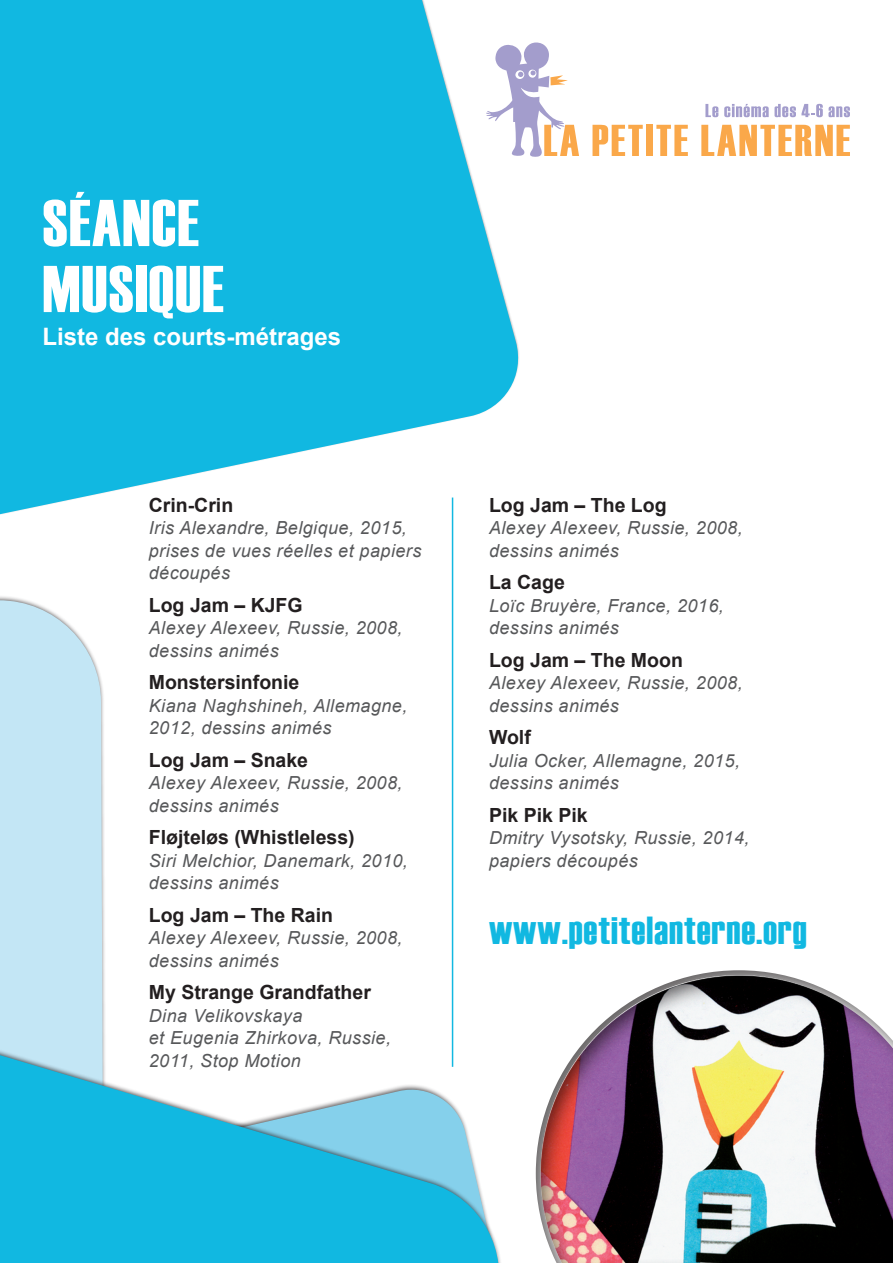
<style>
.page{position:relative;width:893px;height:1263px;background:#fff}
.page>*{position:absolute;margin:0;border:0;box-sizing:border-box;transform-origin:0 0}
.Titre_séance{font:66px "Haettenschweiler";letter-spacing:.02em;color:#fff}
.Site{font:39px "Haettenschweiler";letter-spacing:.025em;color:#11b8e1}
.Liste{font:700 24px "Arial";color:#fff}
.Titre_CM{font:700 19.5px "Arial";color:#231f20}
.Fiche_technique{font:italic 18px/22.5px "Arial";letter-spacing:.025em;color:#57585a}
</style>
<div class="page">
<div style="left:0;top:595px;width:107px;height:668px;background:#231f20;opacity:.7"></div>
<svg style="left:0;top:600px;width:104px;height:389px;background:#c6e6f4"></svg>
<svg style="left:0;top:0;width:519px;height:560px;fill:#11b8e1"></svg>
<div style="left:535px;top:968px;width:358px;height:295px;background:#231f20;opacity:.7"></div>
<svg style="left:0;top:989px;width:501px;height:274px"></svg>
<hr style="left:452px;top:497px;width:1px;height:570px;background:#11b8e1">
<svg style="left:592px;top:125px;width:51px;height:31px"></svg>
<div style="left:646px;top:125px;width:7px;height:31px;background:#faa84a"></div>
<svg style="left:656px;top:125px;width:32px;height:31px"></svg>
<svg style="left:701px;top:125px;width:149px;height:31px"></svg>
<svg style="left:705px;top:104px;width:13px;height:13px"></svg>
<svg style="left:724px;top:104px;width:126px;height:13px"></svg>
<svg style="left:486px;top:43px;width:93px;height:114px"></svg>
<p class="Titre_séance" style="left:43px;top:185px;width:158px">SÉANCE</p>
<p class="Titre_séance" style="left:43px;top:251px;width:183px">MUSIQUE</p>
<p class="Liste" style="left:43px;top:321px;width:300px">Liste des courts-métrages</p>
<p class="Titre_CM" style="left:149px;top:492px;width:86px">Crin-Crin</p>
<p class="Fiche_technique" style="left:149px;top:517px;width:274px">Iris Alexandre, Belgique, 2015, prises de vues réelles et papiers découpés</p>
<p class="Titre_CM" style="left:149px;top:592px;width:155px">Log Jam – KJFG</p>
<p class="Fiche_technique" style="left:149px;top:617px;width:255px">Alexey Alexeev, Russie, 2008, dessins animés</p>
<p class="Titre_CM" style="left:149px;top:669px;width:152px">Monstersinfonie</p>
<p class="Fiche_technique" style="left:149px;top:694px;width:260px">Kiana Naghshineh, Allemagne,<br>2012, dessins animés</p>
<p class="Titre_CM" style="left:149px;top:747px;width:161px">Log Jam – Snake</p>
<p class="Fiche_technique" style="left:149px;top:772px;width:255px">Alexey Alexeev, Russie, 2008, dessins animés</p>
<p class="Titre_CM" style="left:149px;top:824px;width:207px">Fløjteløs (Whistleless)</p>
<p class="Fiche_technique" style="left:149px;top:849px;width:261px">Siri Melchior, Danemark, 2010, dessins animés</p>
<p class="Titre_CM" style="left:149px;top:902px;width:186px">Log Jam – The Rain</p>
<p class="Fiche_technique" style="left:149px;top:927px;width:255px">Alexey Alexeev, Russie, 2008, dessins animés</p>
<p class="Titre_CM" style="left:149px;top:980px;width:224px">My Strange Grandfather</p>
<p class="Fiche_technique" style="left:149px;top:1004px;width:244px">Dina Velikovskaya<br>et Eugenia Zhirkova, Russie,<br>2011, Stop Motion</p>
<p class="Titre_CM" style="left:489px;top:492px;width:179px">Log Jam – The Log</p>
<p class="Fiche_technique" style="left:489px;top:517px;width:255px">Alexey Alexeev, Russie, 2008, dessins animés</p>
<p class="Titre_CM" style="left:489px;top:569px;width:77px">La Cage</p>
<p class="Fiche_technique" style="left:489px;top:594px;width:236px">Loïc Bruyère, France, 2016, dessins animés</p>
<p class="Titre_CM" style="left:489px;top:647px;width:195px">Log Jam – The Moon</p>
<p class="Fiche_technique" style="left:489px;top:672px;width:255px">Alexey Alexeev, Russie, 2008, dessins animés</p>
<p class="Titre_CM" style="left:489px;top:724px;width:43px">Wolf</p>
<p class="Fiche_technique" style="left:489px;top:749px;width:253px">Julia Ocker, Allemagne, 2015, dessins animés</p>
<p class="Titre_CM" style="left:489px;top:802px;width:100px">Pik Pik Pik</p>
<p class="Fiche_technique" style="left:489px;top:827px;width:262px">Dmitry Vysotsky, Russie, 2014, papiers découpés</p>
<p class="Site" style="left:489px;top:908px;width:319px">www.petitelanterne.org</p>
</div>
